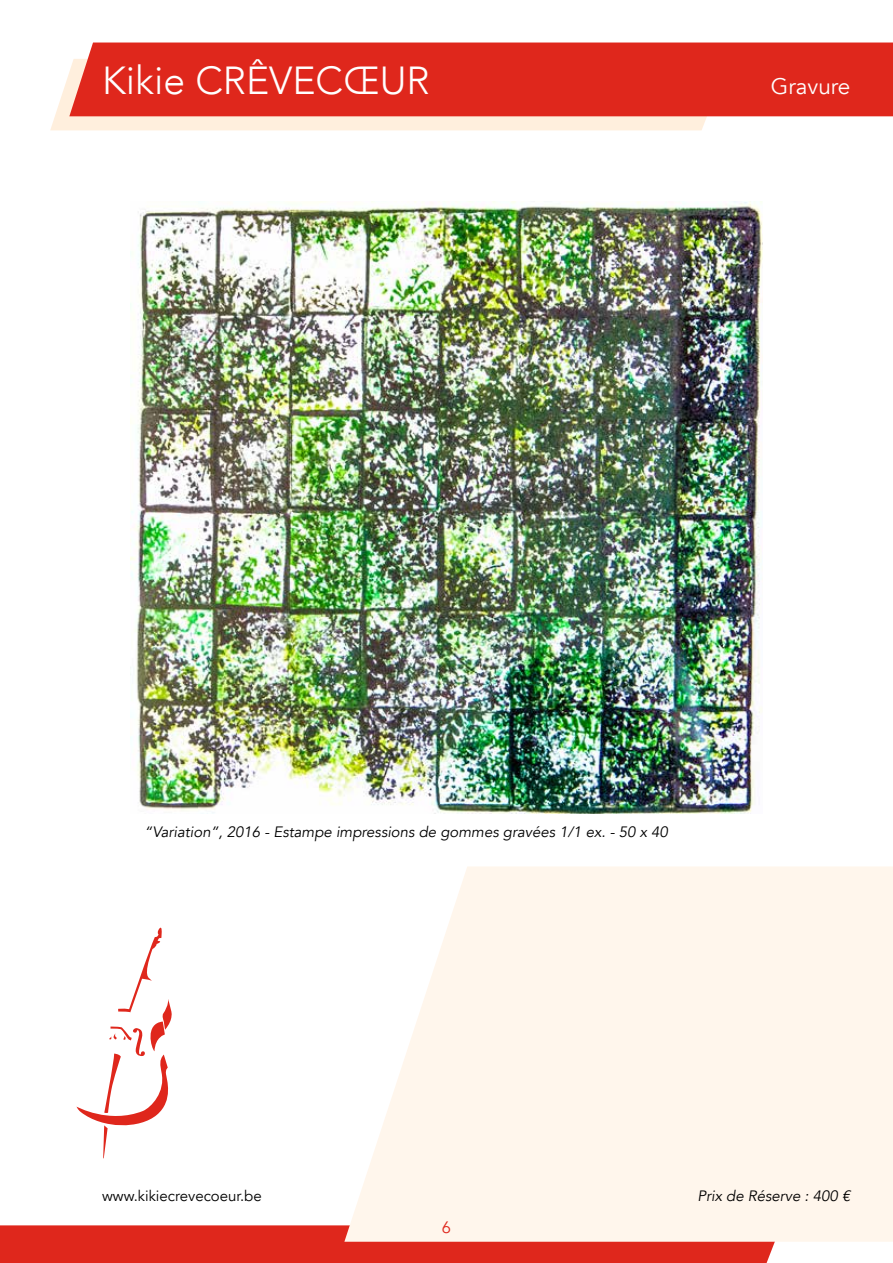
<style>
.page{position:relative;width:893px;height:1263px;background:#fff}
.page>*{position:absolute;margin:0;border:0;box-sizing:border-box;transform-origin:0 0}
.t1{font:300 39px "Avenir";color:#fff}
.t2{font:22.5px "Avenir";color:#fff}
.t3{font:16.5px "Avenir";color:#df271c}
.t4{font:italic 15px "Avenir";color:#000}
.t5{font:15px "Avenir";color:#000}
</style>
<div class="page">
<svg style="left:50px;top:74px;width:679px;height:56px;background:#feebdb"></svg>
<div style="left:69px;top:43px;width:824px;height:73px;background:#df271c"></div>
<div style="left:0;top:1225px;width:775px;height:38px;background:#df271c"></div>
<svg style="left:344px;top:866px;width:549px;height:376px;background:#fef6ee"></svg>
<svg style="left:77px;top:927px;width:95px;height:231px"></svg>
<img style="left:131px;top:201px;width:631px;height:613px">
<h1 class="t1" style="left:102px;top:57px;width:329px">Kikie CRÊVECŒUR</h1>
<h2 class="t2" style="left:771px;top:72px;width:81px">Gravure</h2>
<p class="t4" style="left:145px;top:823px;width:525px">“Variation”, 2016 - Estampe impressions de gommes gravées 1/1 ex. - 50 x 40</p>
<p class="t5" style="left:102px;top:1187px;width:161px">www.kikiecrevecoeur.be</p>
<p class="t4" style="left:698px;top:1187px;width:154px">Prix de Réserve : 400 €</p>
<p class="t3" style="left:442px;top:1217px;width:11px">6</p>
</div>
